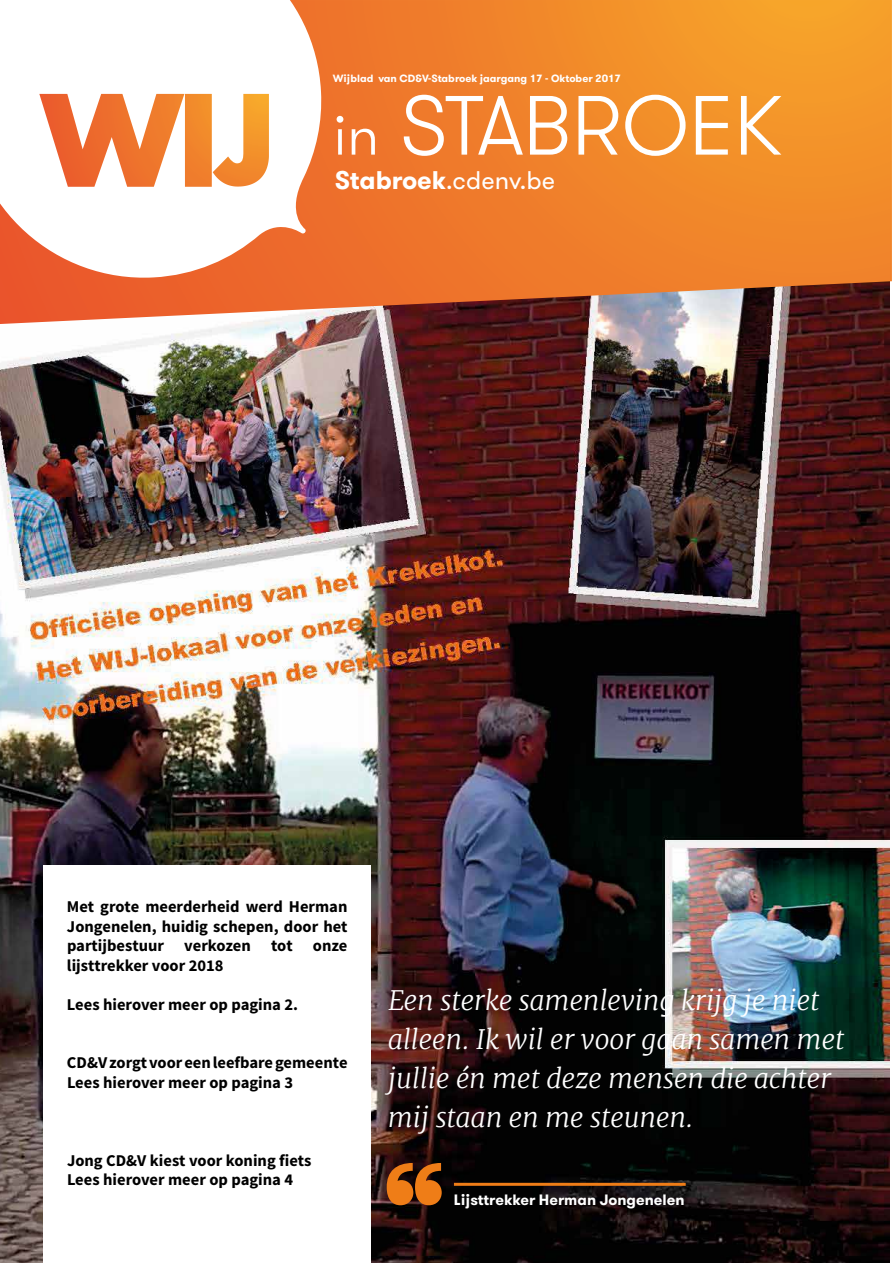
<style>
.page{position:relative;width:893px;height:1263px;background:#fff}
.page>*{position:absolute;margin:0;border:0;box-sizing:border-box;transform-origin:0 0}
.t1{font:900 105px "GT Walsheim";color:#ef7d17}
.t2{font:300 83.85px "GT Walsheim";letter-spacing:-.005em;color:#fff}
.t3{font:italic 300 27px/39px "Merriweather";color:#fff}
.t4{font:25.5px "GT Walsheim";color:#fff}
.t5{font:700 16.5px/19.5px "Source Sans Pro";color:#000}
.t6{font:700 15px "GT Walsheim";color:#fff}
.t7{font:700 10.5px "GT Walsheim";color:#fff}
.s1{font-size:57.3px}
.s2{font-weight:700}
</style>
<div class="page">
<img style="left:0;top:324px;width:889px;height:939px">
<svg style="left:0;top:0;width:892px;height:324px;background:#e68031"></svg>
<svg style="left:0;top:0;width:323px;height:283px"></svg>
<svg style="left:213px;top:94px;width:39px;height:93px"></svg>
<div style="left:44px;top:865px;width:327px;height:398px;background:#fff"></div>
<hr style="left:454px;top:1183px;width:232px;height:3px;background:#ef7d17">
<p class="t7" style="left:333px;top:71px;width:290px">Wijblad van CD&amp;V-Stabroek jaargang 17 - Oktober 2017</p>
<h2 class="t2" style="left:333px;top:71px;width:451px"><span class="s1">in</span> STABROEK</h2>
<h3 class="t4" style="left:335px;top:164px;width:222px"><span class="s2">Stabroek</span>.cdenv.be</h3>
<p class="t5" style="left:67px;top:897px;width:282px;text-align:justify">Met grote meerderheid werd Herman Jongenelen, huidig schepen, door het partijbestuur verkozen tot onze lijsttrekker voor 2018</p>
<p class="t5" style="left:67px;top:995px;width:233px">Lees hierover meer op pagina 2.</p>
<p class="t5" style="left:67px;top:1053px;width:282px">CD&amp;Vzorgtvooreenleefbaregemeente<br>Lees hierover meer op pagina 3</p>
<p class="t5" style="left:67px;top:1151px;width:246px">Jong CD&amp;V kiest voor koning fiets<br>Lees hierover meer op pagina 4</p>
<h3 class="t3" style="left:388px;top:980px;width:458px">Een sterke samenleving krijg je niet alleen. Ik wil er voor gaan samen met jullie én met deze mensen die achter mij staan en me steunen.</h3>
<h1 class="t1" style="left:445px;top:1288px;width:64px;rotate:-180deg">,,</h1>
<p class="t6" style="left:454px;top:1190px;width:232px">Lijsttrekker Herman Jongenelen</p>
</div>
